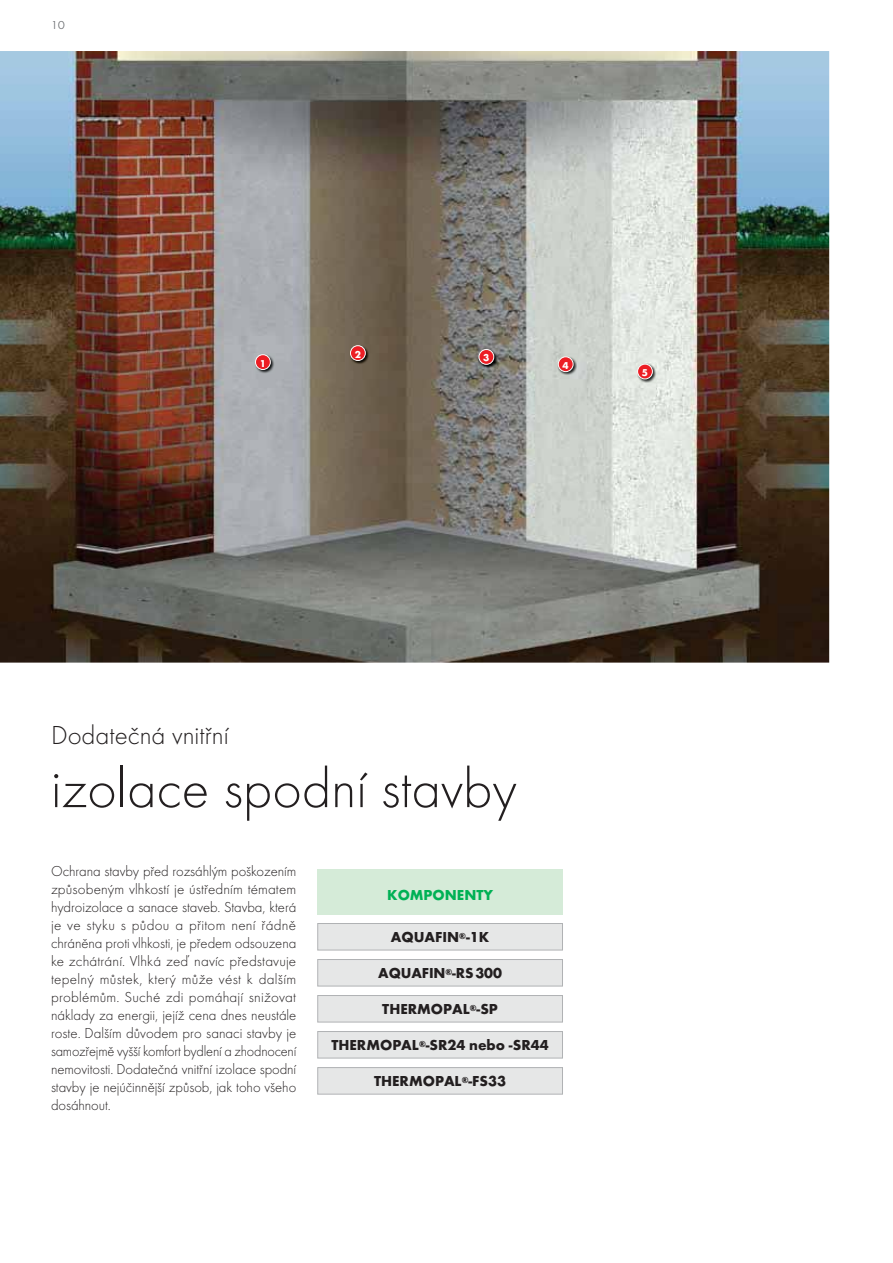
<style>
.page{position:relative;width:893px;height:1263px;background:#fff}
.page>*{position:absolute;margin:0;border:0;box-sizing:border-box;transform-origin:0 0}
.t1{font:300 57px "Futura TOT";color:#231f20}
.t2{font:300 27px "Futura TOT";color:#231f20}
.t3{font:300 15px/18px "Futura TOT";letter-spacing:-.005em;color:#231f20;text-align:justify}
.t4{font:700 15px "Futura TOT";color:#231f20}
.t5{font:700 15px "Futura TOT";color:#00b155}
.t6{font:300 12px "Futura TOT";color:#7c7e81}
.t7{font:700 10.35px "Futura TOT";color:#fff}
</style>
<div class="page">
<div style="left:317px;top:870px;width:246px;height:45px;background:#d5ebd8"></div>
<img style="left:0;top:51px;width:829px;height:612px">
<div style="left:318px;top:923px;width:244px;height:27px;background:#e6e7e7"></div>
<div style="left:317px;top:923px;width:246px;height:27px;border:1px solid #b0b2b4"></div>
<div style="left:318px;top:959px;width:244px;height:27px;background:#e6e7e7"></div>
<div style="left:317px;top:959px;width:246px;height:27px;border:1px solid #b0b2b4"></div>
<div style="left:318px;top:995px;width:244px;height:27px;background:#e6e7e7"></div>
<div style="left:317px;top:995px;width:246px;height:27px;border:1px solid #b0b2b4"></div>
<div style="left:318px;top:1031px;width:244px;height:27px;background:#e6e7e7"></div>
<div style="left:317px;top:1031px;width:246px;height:27px;border:1px solid #b0b2b4"></div>
<div style="left:318px;top:1067px;width:244px;height:27px;background:#e6e7e7"></div>
<div style="left:317px;top:1067px;width:246px;height:27px;border:1px solid #b0b2b4"></div>
<img style="left:350px;top:345px;width:19px;height:19px">
<div style="left:350px;top:346px;width:15px;height:14px;background:#ec1d24;border-radius:50%"></div>
<div style="left:350px;top:345px;width:16px;height:16px;border:1px solid #fff;border-radius:50%"></div>
<img style="left:478px;top:349px;width:19px;height:19px">
<div style="left:479px;top:349px;width:15px;height:15px;background:#ec1d24;border-radius:50%"></div>
<div style="left:479px;top:349px;width:15px;height:16px;border:1px solid #fff;border-radius:50%"></div>
<img style="left:557px;top:356px;width:20px;height:19px">
<div style="left:558px;top:357px;width:15px;height:15px;background:#ec1d24;border-radius:50%"></div>
<div style="left:558px;top:356px;width:15px;height:16px;border:1px solid #fff;border-radius:50%"></div>
<img style="left:637px;top:363px;width:19px;height:20px">
<div style="left:638px;top:364px;width:14px;height:15px;background:#ec1d24;border-radius:50%"></div>
<div style="left:637px;top:364px;width:16px;height:15px;border:1px solid #fff;border-radius:50%"></div>
<img style="left:255px;top:354px;width:19px;height:19px">
<div style="left:255px;top:355px;width:15px;height:14px;background:#ec1d24;border-radius:50%"></div>
<div style="left:255px;top:354px;width:16px;height:16px;border:1px solid #fff;border-radius:50%"></div>
<p class="t6" style="left:51px;top:20px;width:15px">10</p>
<p class="t7" style="left:260px;top:359px;width:8px">1</p>
<p class="t7" style="left:355px;top:350px;width:8px">2</p>
<p class="t7" style="left:483px;top:354px;width:8px">3</p>
<p class="t7" style="left:563px;top:361px;width:8px">4</p>
<p class="t7" style="left:642px;top:369px;width:8px">5</p>
<h2 class="t2" style="left:51px;top:722px;width:179px">Dodatečná vnitřní</h2>
<h1 class="t1" style="left:51px;top:761px;width:467px">izolace spodní stavby</h1>
<p class="t3" style="left:51px;top:863px;width:247px">Ochrana stavby před rozsáhlým poškozením způsobeným vlhkostí je ústředním tématem hydroizolace a sanace staveb. Stavba, která je ve styku s půdou a přitom není řádně chráněna proti vlhkosti, je předem odsouzena ke zchátrání. Vlhká zeď navíc představuje tepelný můstek, který může vést k dalším problémům. Suché zdi pomáhají snižovat náklady za energii, jejíž cena dnes neustále roste. Dalším důvodem pro sanaci stavby je samozřejmě vyšší komfort bydlení a zhodnocení nemovitosti. Dodatečná vnitřní izolace spodní stavby je nejúčinnější způsob, jak toho všeho dosáhnout.</p>
<p class="t5" style="left:387px;top:889px;width:107px">KOMPONENTY</p>
<p class="t4" style="left:391px;top:931px;width:100px">AQUAFIN<sup>®</sup>-1K</p>
<p class="t4" style="left:378px;top:967px;width:125px">AQUAFIN<sup>®</sup>-RS 300</p>
<p class="t4" style="left:382px;top:1003px;width:117px">THERMOPAL<sup>®</sup>-SP</p>
<p class="t4" style="left:331px;top:1039px;width:219px">THERMOPAL<sup>®</sup>-SR24 nebo -SR44</p>
<p class="t4" style="left:374px;top:1075px;width:133px">THERMOPAL<sup>®</sup>-FS33</p>
</div>
